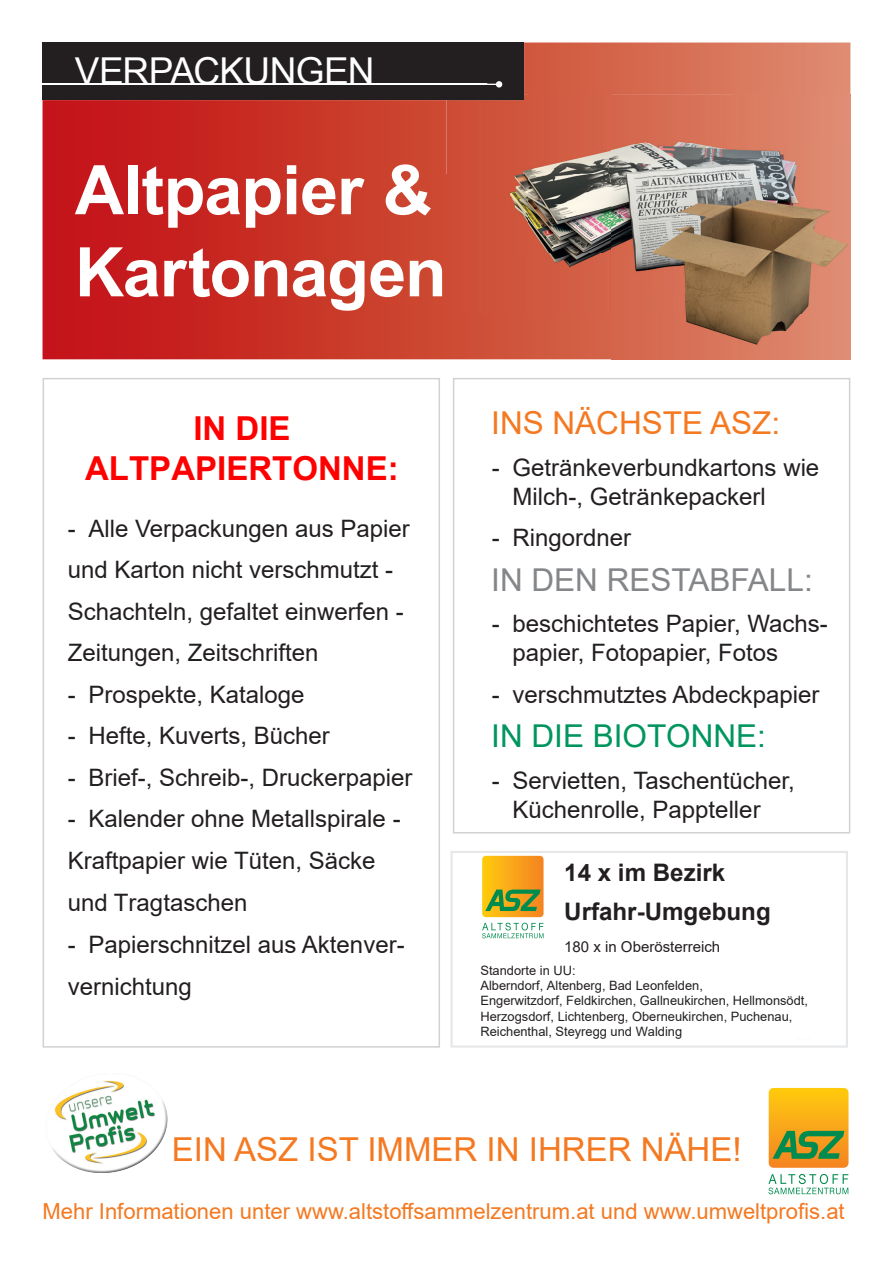
<style>
.page{position:relative;width:893px;height:1263px;background:#fff}
.page>*{position:absolute;margin:0;border:0;box-sizing:border-box;transform-origin:0 0}
.t1{font:700 68.4px/82.1px "Arial";letter-spacing:-.015em;color:#fff}
.t2{font:37.05px "Arial";letter-spacing:-.015em;color:#fff}
.t3{font:33px "Arial";color:#f47921}
.t4{font:700 33px/39.6px "Arial";color:#f00;text-align:center}
.t5{font:31.5px "Arial";color:#848689}
.t6{font:31.5px "Arial";color:#f47921}
.t7{font:31.5px "Arial";color:#00955f}
.t8{font:700 24.15px/38.7px "Arial";color:#231f20}
.t9{font:24px/41.5px "Arial";color:#231f20}
.t10{font:22.05px "Arial";color:#f47921}
.t11{font:15px "Arial";color:#231f20}
.t12{font:12.9px/15.3px "Arial";color:#231f20}
</style>
<div class="page">
<svg style="left:482px;top:923px;width:61px;height:15px"></svg>
<svg style="left:482px;top:856px;width:61px;height:61px;background:#cea222"></svg>
<div style="left:451px;top:851px;width:397px;height:197px;border:2px solid #e6e7e9"></div>
<svg style="left:768px;top:1174px;width:80px;height:20px"></svg>
<svg style="left:769px;top:1088px;width:79px;height:80px;background:#cfa521"></svg>
<img style="left:51px;top:1080px;width:117px;height:92px">
<div style="left:43px;top:378px;width:397px;height:669px;border:2px solid #d1d2d4"></div>
<div style="left:453px;top:378px;width:397px;height:455px;border:2px solid #d1d2d4"></div>
<svg style="left:43px;top:43px;width:807px;height:316px;background:#ca372b"></svg>
<div style="left:43px;top:43px;width:481px;height:57px;background:#231f20"></div>
<hr style="left:43px;top:84px;width:456px;height:1px;background:#fff">
<div style="left:496px;top:81px;width:6px;height:7px;background:#fff;border-radius:50%"></div>
<img style="left:446px;top:95px;width:164px;height:218px">
<img style="left:610px;top:95px;width:123px;height:59px">
<img style="left:733px;top:95px;width:117px;height:49px">
<img style="left:610px;top:154px;width:1px;height:159px">
<img style="left:446px;top:95px;width:78px;height:5px">
<img style="left:611px;top:144px;width:239px;height:215px">
<h2 class="t2" style="left:75px;top:47px;width:301px">VERPACKUNGEN</h2>
<h1 class="t1" style="left:75px;top:151px;width:373px">Altpapier &amp;<br>Kartonagen</h1>
<h3 class="t4" style="left:85px;top:409px;width:315px">IN DIE<br>ALTPAPIERTONNE:</h3>
<h3 class="t6" style="left:491px;top:402px;width:290px">INS NÄCHSTE ASZ:</h3>
<p class="t9" style="left:512px;top:453px;width:308px;line-height:28.8px;text-indent:-21px">- Getränkeverbundkartons wie<br>Milch-, Getränkepackerl</p>
<p class="t9" style="left:492px;top:517px;width:141px">- Ringordner</p>
<h3 class="t5" style="left:491px;top:558px;width:323px">IN DEN RESTABFALL:</h3>
<p class="t9" style="left:512px;top:609px;width:317px;line-height:28.8px;text-indent:-21px">- beschichtetes Papier, Wachs&shy;papier, Fotopapier, Fotos</p>
<p class="t9" style="left:492px;top:673px;width:329px">- verschmutztes Abdeckpapier</p>
<h3 class="t7" style="left:491px;top:714px;width:276px">IN DIE BIOTONNE:</h3>
<p class="t9" style="left:492px;top:766px;width:305px;line-height:28.8px;text-align:center">- Servietten, Taschentücher,<br>Küchenrolle, Pappteller</p>
<p class="t9" style="left:68px;top:507px;width:344px">- Alle Verpackungen aus Papier und Karton nicht verschmutzt -<br>Schachteln, gefaltet einwerfen -<br>Zeitungen, Zeitschriften</p>
<p class="t9" style="left:68px;top:673px;width:238px">- Prospekte, Kataloge</p>
<p class="t9" style="left:68px;top:715px;width:264px">- Hefte, Kuverts, Bücher</p>
<p class="t9" style="left:68px;top:756px;width:346px">- Brief-, Schreib-, Druckerpapier</p>
<p class="t9" style="left:68px;top:798px;width:334px">- Kalender ohne Metallspirale -<br>Kraftpapier wie Tüten, Säcke und Tragtaschen</p>
<p class="t9" style="left:68px;top:923px;width:338px;line-height:42px">- Papierschnitzel aus Aktenver&shy;vernichtung</p>
<p class="t8" style="left:564px;top:854px;width:208px">14 x im Bezirk<br>Urfahr-Umgebung</p>
<p class="t11" style="left:564px;top:936px;width:157px">180 x in Oberösterreich</p>
<p class="t12" style="left:480px;top:962px;width:329px">Standorte in UU:<br>Alberndorf, Altenberg, Bad Leonfelden,<br>Engerwitzdorf, Feldkirchen, Gallneukirchen, Hellmonsödt, Herzogsdorf, Lichtenberg, Oberneukirchen, Puchenau, Reichenthal, Steyregg und Walding</p>
<h3 class="t3" style="left:172px;top:1126px;width:571px">EIN ASZ IST IMMER IN IHRER NÄHE!</h3>
<p class="t10" style="left:43px;top:1196px;width:804px">Mehr Informationen unter www.altstoffsammelzentrum.at und www.umweltprofis.at</p>
</div>
